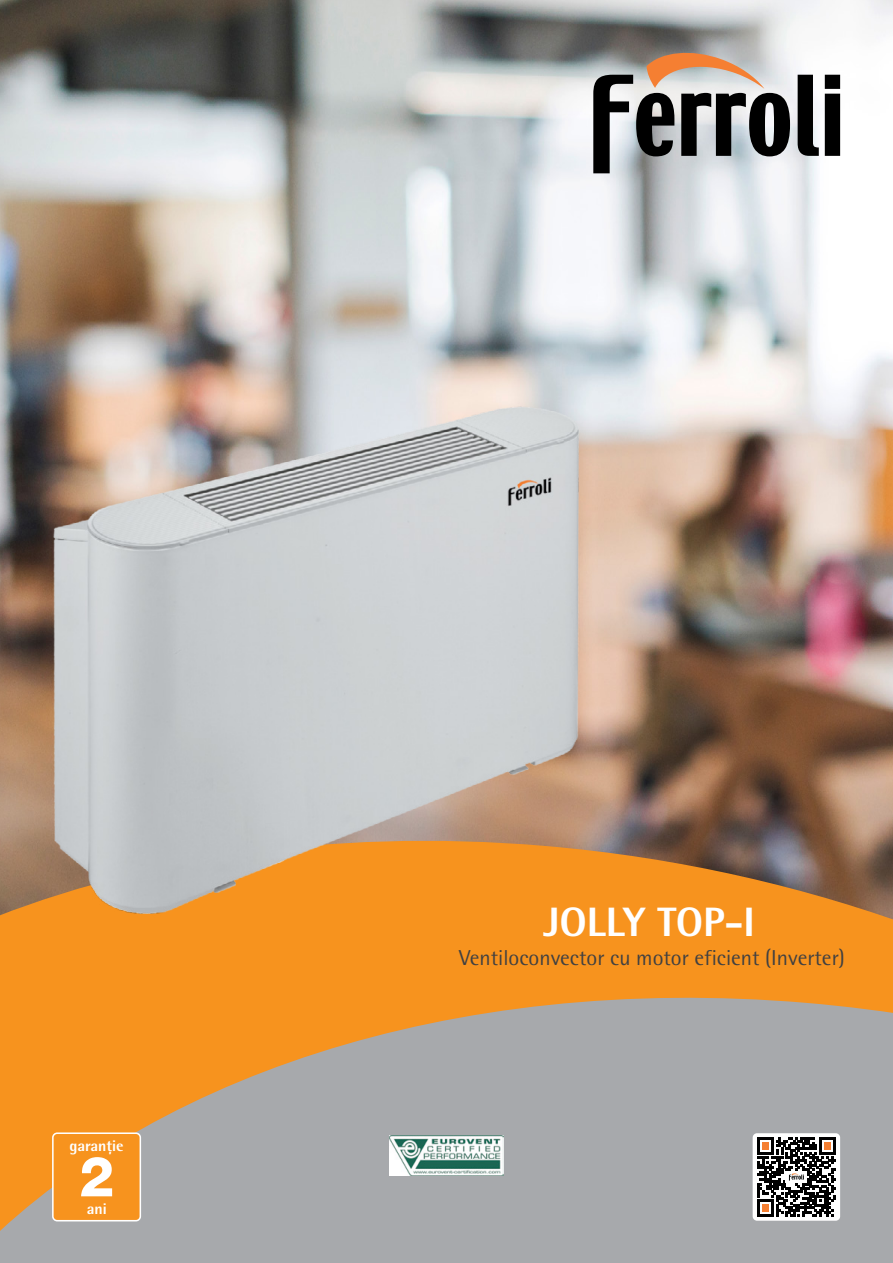
<style>
.page{position:relative;width:893px;height:1263px;background:#fff}
.page>*{position:absolute;margin:0;border:0;box-sizing:border-box;transform-origin:0 0}
.t1{font:800 55.5px "Helvetica Neue LT Com";color:#fff}
.t2{font:800 41.1px "Rotis Semi Sans Pro";color:#fff}
.t3{font:21.6px "Rotis Semi Sans Pro";color:#404041}
.t4{font:800 15.45px "Rotis Semi Sans Pro";color:#fff}
</style>
<div class="page">
<img style="left:0;top:0;width:893px;height:827px">
<svg style="left:0;top:827px;width:893px;height:436px;background:#c39c70"></svg>
<svg style="left:593px;top:48px;width:247px;height:125px"></svg>
<div style="left:753px;top:1133px;width:87px;height:88px;background:#fff;border-radius:4px"></div>
<div style="left:53px;top:1133px;width:87px;height:88px;background:#f7931e;border-radius:4px"></div>
<div style="left:52px;top:1132px;width:89px;height:89px;border:2px solid #fff;border-radius:4px"></div>
<svg style="left:757px;top:1137px;width:79px;height:79px"></svg>
<img style="left:19px;top:373px;width:595px;height:565px">
<img style="left:389px;top:1135px;width:115px;height:40px">
<p class="t4" style="left:69px;top:1136px;width:56px">garanție</p>
<h1 class="t1" style="left:79px;top:1143px;width:36px">2</h1>
<p class="t4" style="left:87px;top:1198px;width:22px">ani</p>
<h2 class="t2" style="left:543px;top:895px;width:213px">JOLLY TOP-I</h2>
<p class="t3" style="left:459px;top:945px;width:387px">Ventiloconvector cu motor eficient (Inverter)</p>
</div>
